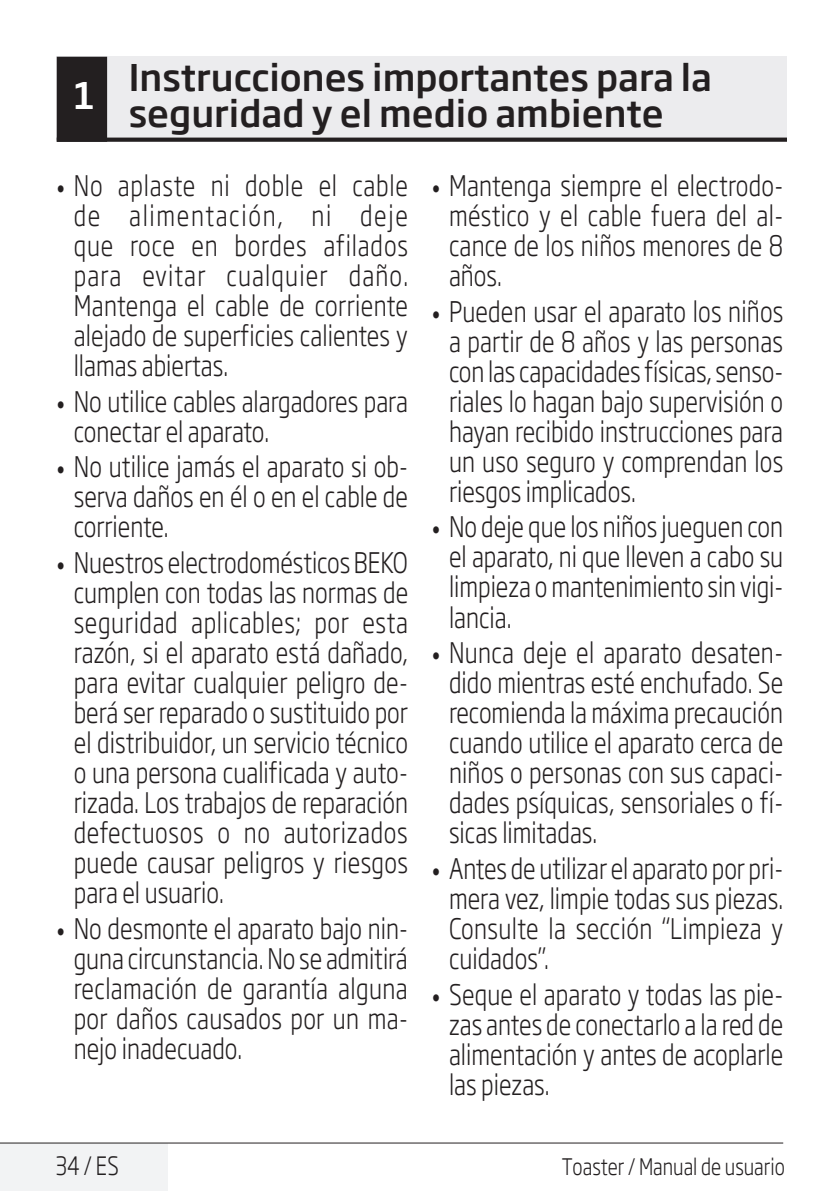
<style>
.page{position:relative;width:840px;height:1191px;background:#fff}
.page>*{position:absolute;margin:0;border:0;box-sizing:border-box;transform-origin:0 0}
.t1{font:500 36px/36px "Soho Gothic Pro";color:#231f20}
.t2{font:500 36px "Soho Gothic Pro";color:#fff}
.t3{font:300 28px/30px "Soho Gothic Pro";color:#231f20;text-align:justify;scale:.8 1}
.Master_Sayfa_Sol_Num{font:300 25px "Soho Gothic Pro";color:#231f20;scale:.8 1}
.t4{font:300 22.4px "Soho Gothic Pro";color:#231f20;scale:.8 1}
.s1{font-family:"Helvetica Neue LT Pro";font-stretch:condensed;font-size:20px}
</style>
<div class="page">
<div style="left:0;top:1142px;width:168px;height:49px;background:#f2f3f4"></div>
<hr style="left:0;top:1142px;width:782px;height:1px;background:#231f20">
<div style="left:57px;top:57px;width:728px;height:83px;background:#ececee"></div>
<hr style="left:57px;top:138px;width:728px;height:3px;background:#231f20">
<div style="left:58px;top:58px;width:48px;height:83px;background:#231f20"></div>
<div style="left:57px;top:57px;width:50px;height:85px;border:2px solid #231f20"></div>
<p class="t1" style="left:129px;top:57px;width:584px">Instrucciones importantes para la seguridad y el medio ambiente</p>
<p class="t3" style="left:74px;top:169px;width:419px;text-indent:-17px"><span class="s1">•</span> No aplaste ni doble el cable de alimentación, ni deje que roce en bordes afilados para evitar cualquier daño.<br>Mantenga el cable de corriente alejado de superficies calientes y llamas abiertas.</p>
<p class="t3" style="left:74px;top:385px;width:419px;text-indent:-17px"><span class="s1">•</span> No utilice cables alargadores para conectar el aparato.</p>
<p class="t3" style="left:74px;top:450px;width:419px;text-indent:-17px"><span class="s1">•</span> No utilice jamás el aparato si ob&shy;serva daños en él o en el cable de corriente.</p>
<p class="t3" style="left:74px;top:546px;width:419px;text-indent:-17px"><span class="s1">•</span> Nuestros electrodomésticos BEKO cumplen con todas las normas de seguridad aplicables; por esta razón, si el aparato está dañado, para evitar cualquier peligro de&shy;berá ser reparado o sustituido por el distribuidor, un servicio técnico o una persona cualificada y auto&shy;rizada. Los trabajos de reparación defectuosos o no autorizados puede causar peligros y riesgos para el usuario.</p>
<p class="t3" style="left:74px;top:912px;width:419px;text-indent:-17px"><span class="s1">•</span> No desmonte el aparato bajo nin&shy;guna circunstancia. No se admitirá reclamación de garantía alguna por daños causados por un ma&shy;nejo inadecuado.</p>
<p class="t2" style="left:74px;top:67px;width:22px">1</p>
<p class="t3" style="left:449px;top:169px;width:419px;text-indent:-17px"><span class="s1">•</span> Mantenga siempre el electrodo&shy;méstico y el cable fuera del al&shy;cance de los niños menores de 8 años.</p>
<p class="t3" style="left:449px;top:295px;width:419px;text-indent:-17px"><span class="s1">•</span> Pueden usar el aparato los niños a partir de 8 años y las personas con las capacidades físicas, senso&shy;riales lo hagan bajo supervisión o hayan recibido instrucciones para un uso seguro y comprendan los riesgos implicados.</p>
<p class="t3" style="left:449px;top:510px;width:419px;text-indent:-17px"><span class="s1">•</span> No deje que los niños jueguen con el aparato, ni que lleven a cabo su limpieza o mantenimiento sin vigi&shy;lancia.</p>
<p class="t3" style="left:449px;top:636px;width:419px;text-indent:-17px"><span class="s1">•</span> Nunca deje el aparato desaten&shy;dido mientras esté enchufado. Se recomienda la máxima precaución cuando utilice el aparato cerca de niños o personas con sus capaci&shy;dades psíquicas, sensoriales o fí&shy;sicas limitadas.</p>
<p class="t3" style="left:449px;top:852px;width:419px;text-indent:-17px"><span class="s1">•</span> Antes de utilizar el aparato por pri&shy;mera vez, limpie todas sus piezas.<br>Consulte la sección “Limpieza y cuidados”.</p>
<p class="t3" style="left:449px;top:977px;width:419px;text-indent:-17px"><span class="s1">•</span> Seque el aparato y todas las pie&shy;zas antes de conectarlo a la red de alimentación y antes de acoplarle las piezas.</p>
<p class="Master_Sayfa_Sol_Num" style="left:55px;top:1146px;width:81px">34 / ES</p>
<p class="t4" style="left:561px;top:1149px;width:280px">Toaster / Manual de usuario</p>
</div>
